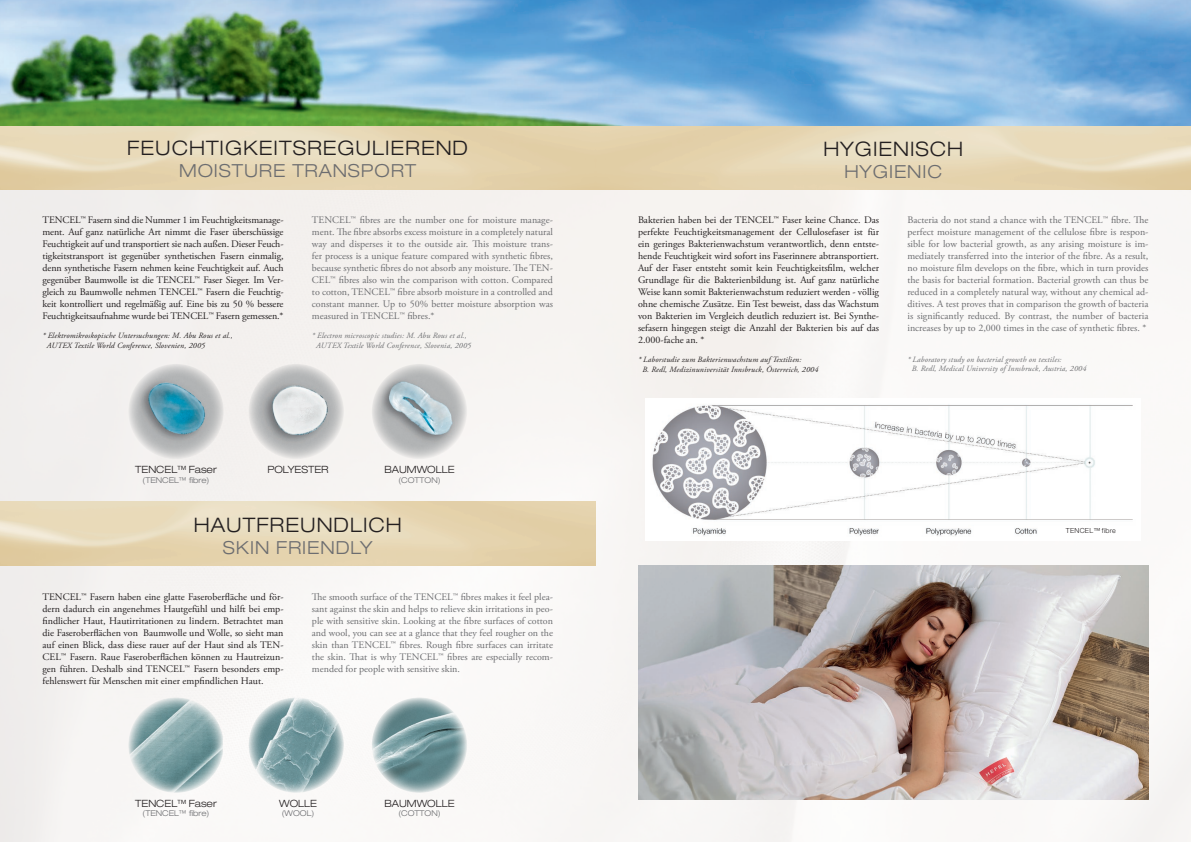
<style>
.page{position:relative;width:1191px;height:842px;background:#fff}
.page>*{position:absolute;margin:0;border:0;box-sizing:border-box;transform-origin:0 0}
.t1{font:300 expanded 20px "Helvetica Neue";letter-spacing:.05em;color:#231f20}
.t2{font:300 expanded 18px "Helvetica Neue";letter-spacing:.05em;color:#6c6d70}
.t3{font:10px/12px "Adobe Garamond Pro";color:#231f20;text-align:justify}
.t4{font:10px/12px "Adobe Garamond Pro";color:#6c6d70;text-align:justify}
.t5{font:300 expanded 10px "Helvetica Neue";color:#231f20}
.t6{font:italic 8px "Adobe Garamond Pro";letter-spacing:.02em;color:#231f20}
.t7{font:italic 8px "Adobe Garamond Pro";letter-spacing:.02em;color:#6c6d70}
.t8{font:300 expanded 8px "Helvetica Neue";color:#6c6d70}
.t9{font:300 7px "Helvetica Neue";letter-spacing:.04em;color:#231f20}
</style>
<div class="page">
<div style="left:0;top:190px;width:1191px;height:652px;background:#f7f5f3"></div>
<img style="left:0;top:0;width:1191px;height:190px">
<img style="left:0;top:502px;width:595px;height:64px">
<img style="left:646px;top:398px;width:494px;height:143px">
<img style="left:128px;top:364px;width:96px;height:95px;border-radius:48px">
<img style="left:128px;top:697px;width:95px;height:96px">
<img style="left:248px;top:364px;width:96px;height:95px;border-radius:48px">
<img style="left:248px;top:697px;width:96px;height:96px;border-radius:48px">
<img style="left:372px;top:364px;width:95px;height:95px;border-radius:48px">
<img style="left:372px;top:697px;width:95px;height:96px;border-radius:48px">
<img style="left:638px;top:566px;width:510px;height:233px">
<div style="left:1071px;top:525px;width:40px;height:16px;background:#fff"></div>
<p class="t1" style="left:127px;top:136px;width:342px">FEUCHTIGKEITSREGULIEREND</p>
<p class="t2" style="left:179px;top:160px;width:239px">MOISTURE TRANSPORT</p>
<p class="t3" style="left:43px;top:214px;width:242px">TENCEL™ Fasern sind die Nummer 1 im Feuchtigkeitsmanage&shy;ment. Auf ganz natürliche Art nimmt die Faser überschüssige Feuchtigkeit auf und transportiert sie nach außen. Dieser Feuch&shy;tigkeitstransport ist gegenüber synthetischen Fasern einmalig, denn synthetische Fasern nehmen keine Feuchtigkeit auf. Auch gegenüber Baumwolle ist die TENCEL™ Faser Sieger. Im Ver&shy;gleich zu Baumwolle nehmen TENCEL™ Fasern die Feuchtig&shy;keit kontrolliert und regelmäßig auf. Eine bis zu 50 % bessere Feuchtigkeitsaufnahme wurde bei TENCEL™ Fasern gemessen.*</p>
<p class="t6" style="left:43px;top:331px;width:192px">* Elektromikroskopische Untersuchungen: M. Abu Rous et al.,</p>
<p class="t6" style="left:47px;top:341px;width:160px">AUTEX Textile World Conference, Slovenien, 2005</p>
<p class="t4" style="left:312px;top:214px;width:242px">TENCEL™ fibres are the number one for moisture manage&shy;ment. The fibre absorbs excess moisture in a completely natural way and disperses it to the outside air. This moisture trans&shy;fer process is a unique feature compared with synthetic fibres, because synthetic fibres do not absorb any moisture. The TEN-CEL™ fibres also win the comparison with cotton. Compared to cotton, TENCEL™ fibre absorb moisture in a controlled and constant manner. Up to 50% better moisture absorption was measured in TENCEL™ fibres.*</p>
<p class="t7" style="left:312px;top:331px;width:157px">* Electron microscopic studies: M. Abu Rous et al.,</p>
<p class="t7" style="left:316px;top:341px;width:156px">AUTEX Textile World Conference, Slovenia, 2005</p>
<p class="t5" style="left:135px;top:464px;width:83px">TENCEL™ Faser</p>
<p class="t8" style="left:142px;top:475px;width:68px">(TENCEL™ fibre)</p>
<p class="t5" style="left:267px;top:464px;width:63px">POLYESTER</p>
<p class="t5" style="left:384px;top:464px;width:72px">BAUMWOLLE</p>
<p class="t8" style="left:398px;top:475px;width:44px">(COTTON)</p>
<p class="t1" style="left:194px;top:513px;width:209px">HAUTFREUNDLICH</p>
<p class="t2" style="left:223px;top:537px;width:151px">SKIN FRIENDLY</p>
<p class="t3" style="left:43px;top:591px;width:242px">TENCEL™ Fasern haben eine glatte Faseroberfläche und för&shy;dern dadurch ein angenehmes Hautgefühl und hilft bei emp&shy;findlicher Haut, Hautirritationen zu lindern. Betrachtet man die Faseroberflächen von Baumwolle und Wolle, so sieht man auf einen Blick, dass diese rauer auf der Haut sind als TEN-CEL™ Fasern. Raue Faseroberflächen können zu Hautreizun&shy;gen führen. Deshalb sind TENCEL™ Fasern besonders emp&shy;fehlenswert für Menschen mit einer empfindlichen Haut.</p>
<p class="t4" style="left:312px;top:591px;width:242px">The smooth surface of the TENCEL™ fibres makes it feel plea&shy;sant against the skin and helps to relieve skin irritations in peo&shy;ple with sensitive skin. Looking at the fibre surfaces of cotton and wool, you can see at a glance that they feel rougher on the skin than TENCEL™ fibres. Rough fibre surfaces can irritate the skin. That is why TENCEL™ fibres are especially recom&shy;mended for people with sensitive skin.</p>
<p class="t5" style="left:135px;top:797px;width:83px">TENCEL™ Faser</p>
<p class="t8" style="left:142px;top:809px;width:68px">(TENCEL™ fibre)</p>
<p class="t5" style="left:279px;top:797px;width:39px">WOLLE</p>
<p class="t8" style="left:282px;top:809px;width:34px">(WOOL)</p>
<p class="t5" style="left:384px;top:797px;width:72px">BAUMWOLLE</p>
<p class="t8" style="left:398px;top:809px;width:44px">(COTTON)</p>
<p class="t1" style="left:823px;top:137px;width:141px">HYGIENISCH</p>
<p class="t2" style="left:844px;top:161px;width:99px">HYGIENIC</p>
<p class="t3" style="left:638px;top:214px;width:242px">Bakterien haben bei der TENCEL™ Faser keine Chance. Das perfekte Feuchtigkeitsmanagement der Cellulosefaser ist für ein geringes Bakterienwachstum verantwortlich, denn entste&shy;hende Feuchtigkeit wird sofort ins Faserinnere abtransportiert.<br>Auf der Faser entsteht somit kein Feuchtigkeitsfilm, welcher Grundlage für die Bakterienbildung ist. Auf ganz natürliche Weise kann somit Bakterienwachstum reduziert werden - völlig ohne chemische Zusätze. Ein Test beweist, dass das Wachstum von Bakterien im Vergleich deutlich reduziert ist. Bei Synthe&shy;sefasern hingegen steigt die Anzahl der Bakterien bis auf das 2.000-fache an. *</p>
<p class="t6" style="left:638px;top:355px;width:165px">* Laborstudie zum Bakterienwachstum auf Textilien:</p>
<p class="t6" style="left:642px;top:365px;width:178px">B. Redl, Medizinuniversität Innsbruck, Österreich, 2004</p>
<p class="t4" style="left:907px;top:214px;width:242px">Bacteria do not stand a chance with the TENCEL™ fibre. The perfect moisture management of the cellulose fibre is respon&shy;sible for low bacterial growth, as any arising moisture is im&shy;mediately transferred into the interior of the fibre. As a result, no moisture film develops on the fibre, which in turn provides the basis for bacterial formation. Bacterial growth can thus be reduced in a completely natural way, without any chemical ad&shy;ditives. A test proves that in comparison the growth of bacteria is significantly reduced. By contrast, the number of bacteria increases by up to 2,000 times in the case of synthetic fibres. *</p>
<p class="t7" style="left:907px;top:354px;width:156px">* Laboratory study on bacterial growth on textiles:</p>
<p class="t7" style="left:911px;top:364px;width:176px">B. Redl, Medical University of Innsbruck, Austria, 2004</p>
<p class="t9" style="left:1066px;top:526px;width:51px">TENCEL™ fibre</p>
</div>
